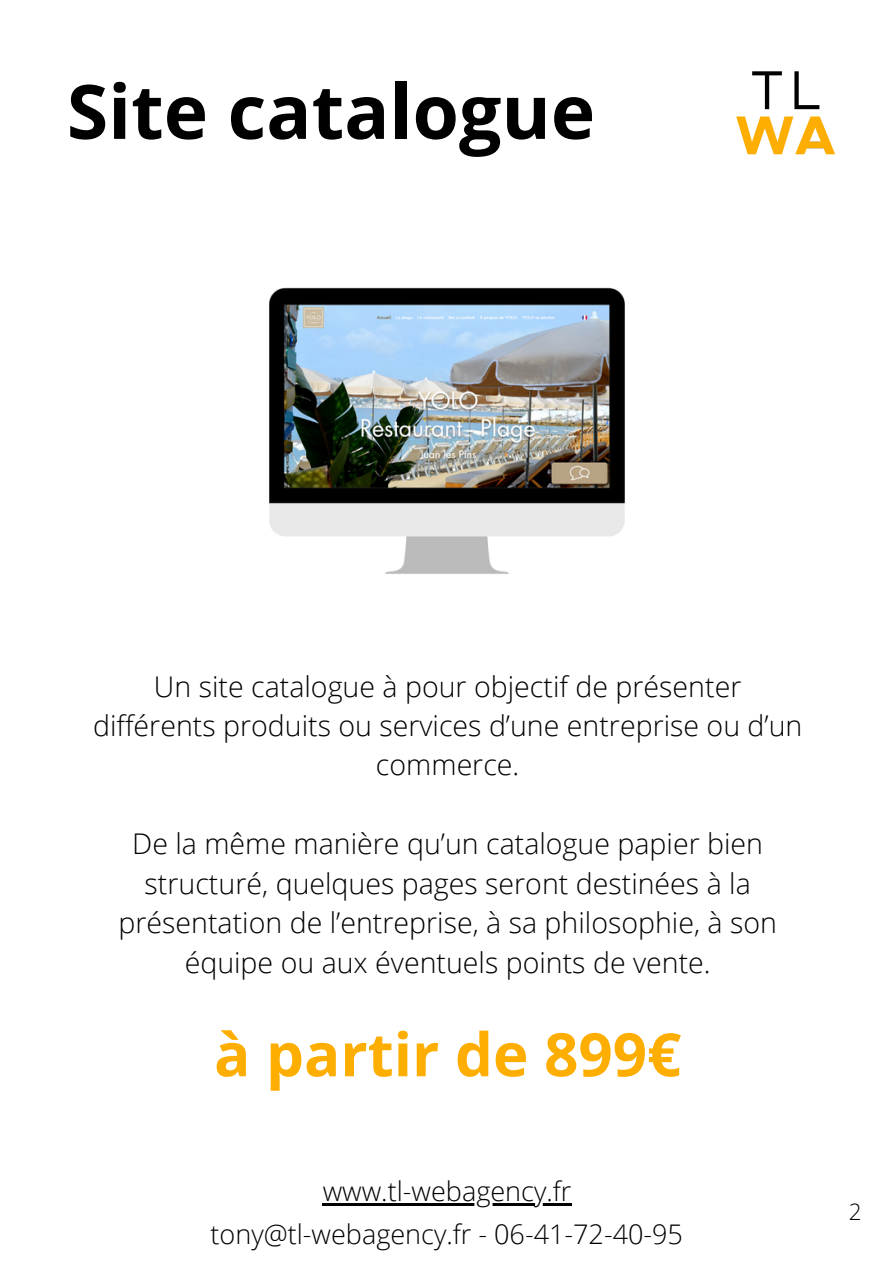
<style>
.page{position:relative;width:894px;height:1264px;background:#fff}
.page>*{position:absolute;margin:0;border:0;box-sizing:border-box;transform-origin:0 0}
.t1{font:700 75px "Open Sans";color:#000}
.t2{font:700 60px "Open Sans";color:#feae00}
.t3{font:300 28.5px/39.5px "Open Sans";color:#000;text-align:center}
.t4{font:300 27px "Open Sans";color:#000}
.t5{font:300 22.5px "Open Sans";color:#000}
</style>
<div class="page">
<img style="left:736px;top:71px;width:99px;height:84px">
<img style="left:269px;top:287px;width:356px;height:287px">
<hr style="left:322px;top:1203px;width:249px;height:2px;background:#000">
<p class="t1" style="left:67px;top:59px;width:529px">Site catalogue</p>
<p class="t3" style="left:93px;top:665px;width:710px">Un site catalogue à pour objectif de présenter différents produits ou services d’une entreprise ou d’un commerce.</p>
<p class="t3" style="left:118px;top:823px;width:659px">De la même manière qu’un catalogue papier bien structuré, quelques pages seront destinées à la présentation de l’entreprise, à sa philosophie, à son équipe ou aux éventuels points de vente.</p>
<p class="t2" style="left:214px;top:1012px;width:468px">à partir de 899€</p>
<p class="t4" style="left:322px;top:1172px;width:250px">www.tl-webagency.fr</p>
<p class="t4" style="left:210px;top:1214px;width:474px">tony@tl-webagency.fr - 06-41-72-40-95</p>
<p class="t5" style="left:848px;top:1196px;width:14px">2</p>
</div>
